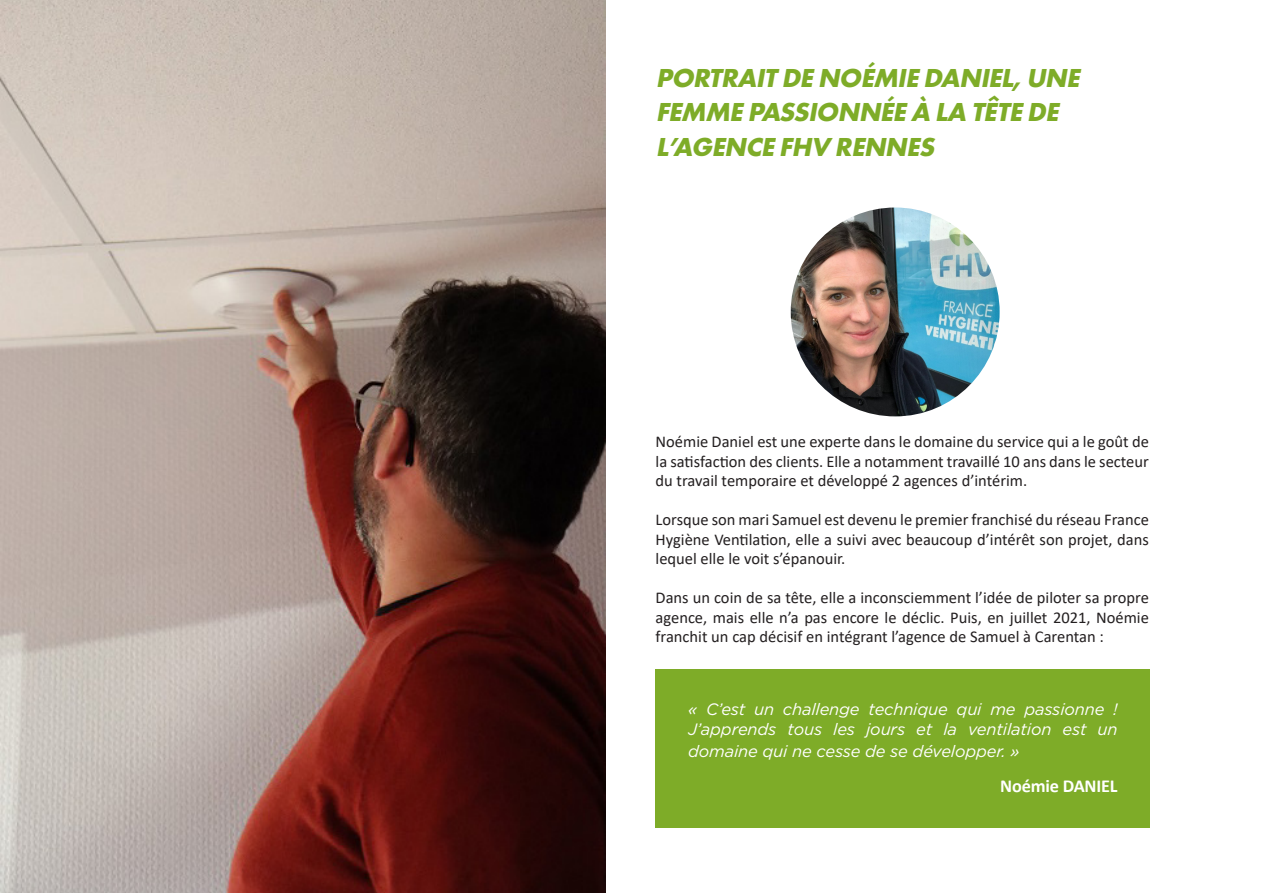
<style>
.page{position:relative;width:1263px;height:893px;background:#fff}
.page>*{position:absolute;margin:0;border:0;box-sizing:border-box;transform-origin:0 0}
.t1{font:italic 700 27px/34.5px "Futura PT";color:#7eac28}
.t2{font:700 18.3px "Calibri";letter-spacing:-.01em;color:#fff}
.t3{font:16.5px/19.5px "Calibri";color:#231f20;text-align:justify}
.t4{font:italic 16.5px/19.8px "Gotham";letter-spacing:-.01em;color:#fff}
</style>
<div class="page">
<div style="left:656px;top:669px;width:494px;height:158px;background:#7eac28"></div>
<img style="left:0;top:0;width:606px;height:893px">
<img style="left:791px;top:208px;width:209px;height:208px;border-radius:104px">
<h1 class="t1" style="left:656px;top:60px;width:431px">PORTRAITDE NOÉMIE DANIEL, UNE<br>FEMME PASSIONNÉE À LA TÊTE DE<br>L’AGENCE FHV RENNES</h1>
<p class="t3" style="left:656px;top:431px;width:495px">Noémie Daniel est une experte dans le domaine du service qui a le goût de la satisfaction des clients. Elle a notamment travaillé 10 ans dans le secteur du travail temporaire et développé 2 agences d’intérim.</p>
<p class="t3" style="left:656px;top:510px;width:495px">Lorsque son mari Samuel est devenu le premier franchisé du réseau France Hygiène Ventilation, elle a suivi avec beaucoup d’intérêt son projet, dans lequel elle le voit s’épanouir.</p>
<p class="t3" style="left:656px;top:588px;width:495px">Dans un coin de sa tête, elle a inconsciemment l’idée de piloter sa propre agence, mais elle n’a pas encore le déclic. Puis, en juillet 2021, Noémie franchit un cap décisif en intégrant l’agence de Samuel à Carentan :</p>
<p class="t4" style="left:688px;top:699px;width:431px">« C’est un challenge technique qui me passionne !<br>J’apprends tous les jours et la ventilation est un</p>
<p class="t4" style="left:688px;top:741px;width:333px">domaine qui ne cesse de se développer. »</p>
<p class="t2" style="left:1000px;top:773px;width:119px">Noémie DANIEL</p>
</div>
